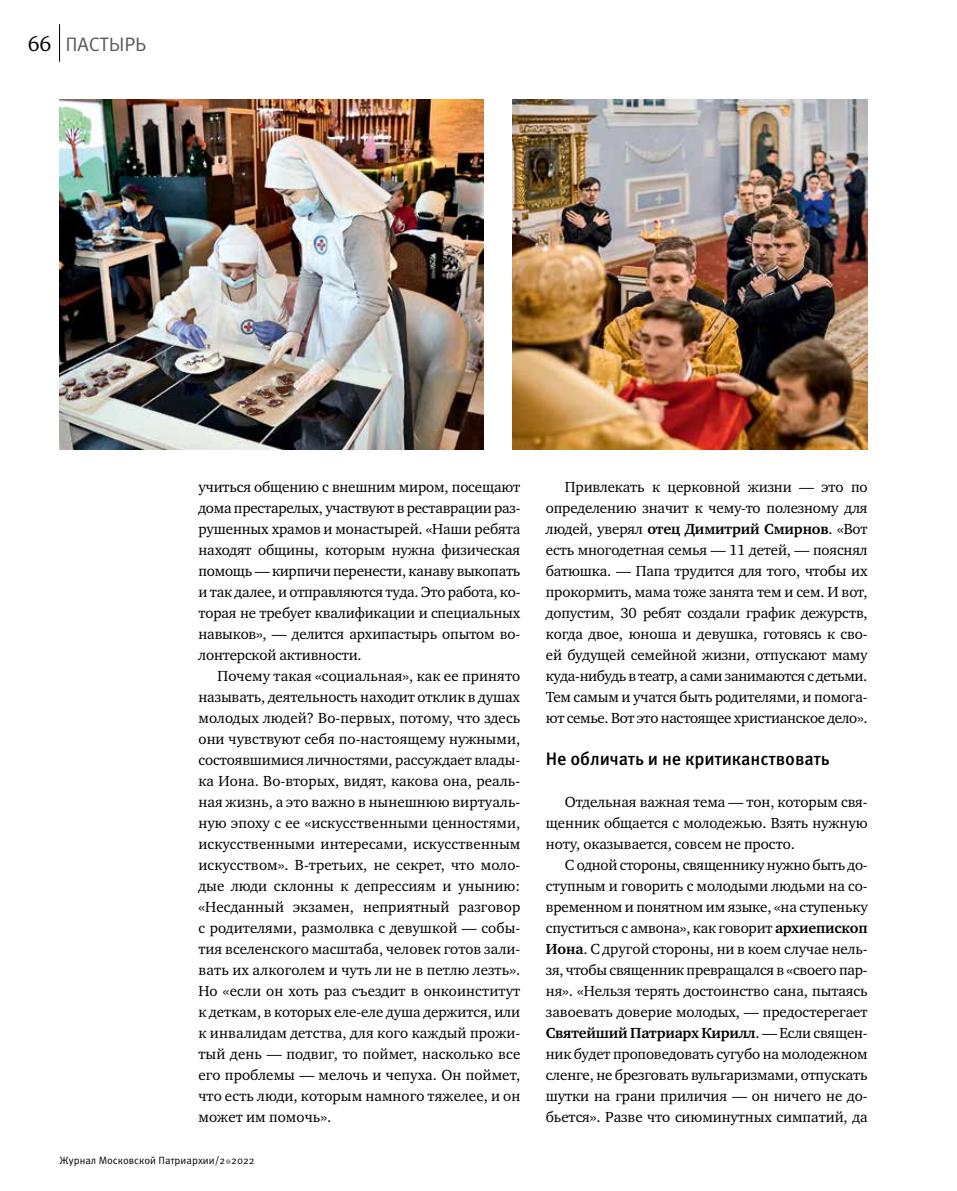
<style>
.page{position:relative;width:957px;height:1191px;background:#fff}
.page>*{position:absolute;margin:0;border:0;box-sizing:border-box;transform-origin:0 0}
.t1{font:21px "Charter ITC";color:#000}
.t2{font:19.5px "Meta Pro";letter-spacing:-.005em;color:#58595b}
.t3{font:500 18px "Meta Pro";letter-spacing:-.005em;color:#000}
.t4{font:15px/21px "Charter ITC";letter-spacing:-.005em;color:#000;text-align:justify}
.t5{font:10.5px "Meta Pro";color:#000}
.s1{font-weight:700}
</style>
<div class="page">
<hr style="left:59px;top:24px;width:1px;height:38px;background:#000">
<svg style="left:226px;top:1159px;width:5px;height:5px"></svg>
<img style="left:59px;top:100px;width:424px;height:350px">
<img style="left:513px;top:100px;width:354px;height:350px">
<h1 class="t1" style="left:28px;top:30px;width:25px">66</h1>
<h2 class="t2" style="left:65px;top:32px;width:82px">ПАСТЫРЬ</h2>
<p class="t4" style="left:198px;top:476px;width:323px">учиться общению с внешним миром, посещают дома престарелых, участвуют в реставрации раз&shy;рушенных храмов и монастырей. «Наши ребята находят общины, которым нужна физическая помощь — кирпичи перенести, канаву выкопать и так далее, и отправляются туда. Это работа, ко&shy;торая не требует квалификации и специальных навыков», — делится архипастырь опытом во&shy;лонтерской активности.</p>
<p class="t4" style="left:198px;top:665px;width:323px;text-indent:19px">Почему такая «социальная», как ее принято называть, деятельность находит отклик в душах молодых людей? Во-первых, потому, что здесь они чувствуют себя по-настоящему нужными, состоявшимися личностями, рассуждает влады&shy;ка Иона. Во-вторых, видят, какова она, реаль&shy;ная жизнь, а это важно в нынешнюю виртуаль&shy;ную эпоху с ее «искусственными ценностями, искусственными интересами, искусственным искусством». В-третьих, не секрет, что моло&shy;дые люди склонны к депрессиям и унынию: «Несданный экзамен, неприятный разговор с родителями, размолвка с девушкой — собы&shy;тия вселенского масштаба, человек готов зали&shy;вать их алкоголем и чуть ли не в петлю лезть».<br>Но «если он хоть раз съездит в онкоинститут к деткам, в которых еле-еле душа держится, или к инвалидам детства, для кого каждый прожи&shy;тый день — подвиг, то поймет, насколько все его проблемы — мелочь и чепуха. Он поймет, что есть люди, которым намного тяжелее, и он может им помочь».</p>
<p class="t5" style="left:60px;top:1153px;width:197px">Журнал Московской Патриархии/2 2022</p>
<p class="t4" style="left:546px;top:476px;width:323px;text-indent:19px">Привлекать к церковной жизни — это по определению значит к чему-то полезному для людей, уверял <span class="s1">отец Димитрий Смирнов</span>. «Вот есть многодетная семья — 11 детей, — пояснял батюшка. — Папа трудится для того, чтобы их прокормить, мама тоже занята тем и сем. И вот, допустим, 30 ребят создали график дежурств, когда двое, юноша и девушка, готовясь к сво&shy;ей будущей семейной жизни, отпускают маму куда-нибудь в театр, а сами занимаются с детьми.<br>Тем самым и учатся быть родителями, и помога&shy;ют семье. Вот это настоящее христианское дело».</p>
<p class="t3" style="left:546px;top:747px;width:285px">Не обличать и не критиканствовать</p>
<p class="t4" style="left:546px;top:791px;width:323px;text-indent:19px">Отдельная важная тема — тон, которым свя&shy;щенник общается с молодежью. Взять нужную ноту, оказывается, совсем не просто.</p>
<p class="t4" style="left:546px;top:854px;width:323px;text-indent:19px">С одной стороны, священнику нужно быть до&shy;ступным и говорить с молодыми людьми на со&shy;временном и понятном им языке, «на ступеньку спуститься с амвона», как говорит <span class="s1">архиепископ Иона</span>. С другой стороны, ни в коем случае нель&shy;зя, чтобы священник превращался в «своего пар&shy;ня». «Нельзя терять достоинство сана, пытаясь завоевать доверие молодых, — предостерегает <span class="s1">Святейший Патриарх Кирилл</span>. — Если священ&shy;ник будет проповедовать сугубо на молодежном сленге, не брезговать вульгаризмами, отпускать шутки на грани приличия — он ничего не до&shy;бьется». Разве что сиюминутных симпатий, да</p>
</div>
